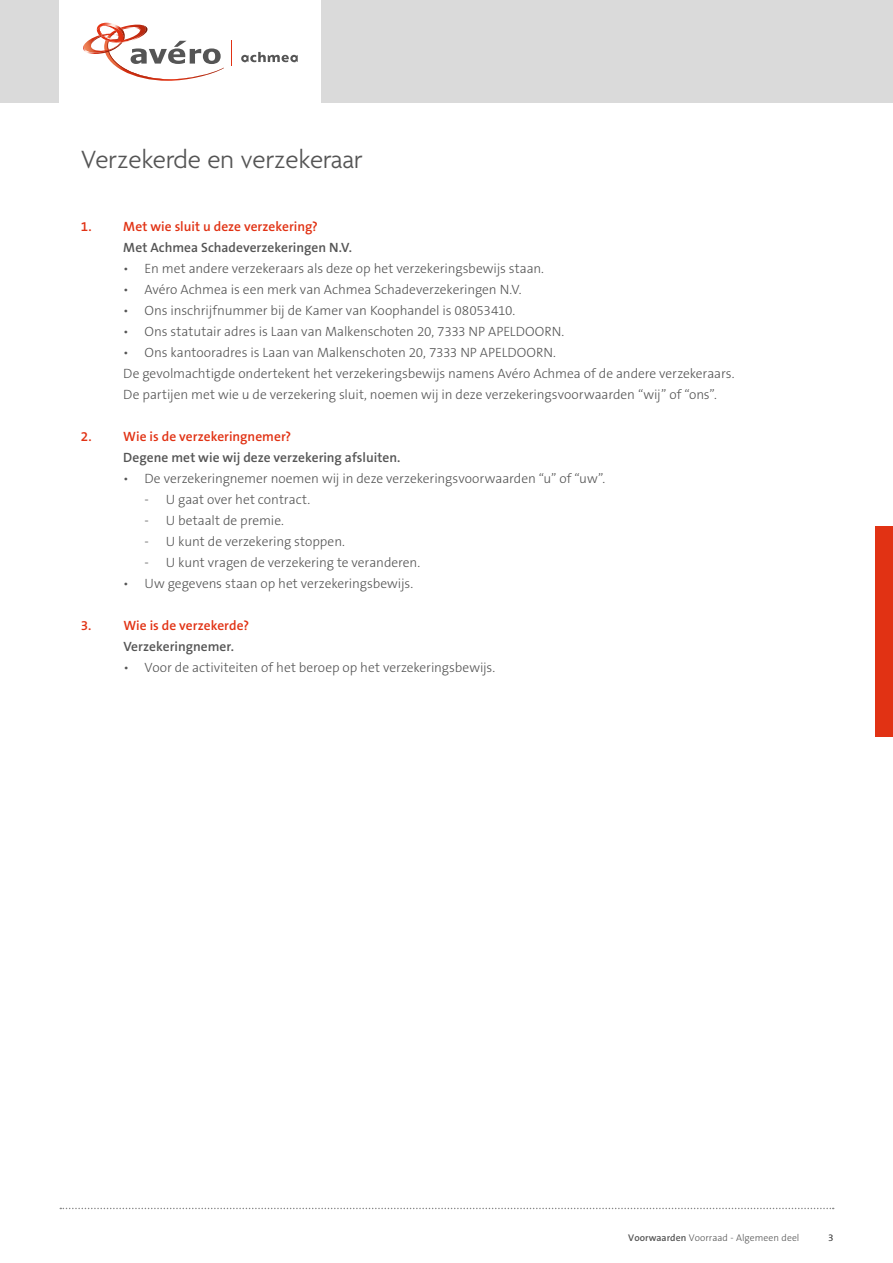
<style>
.page{position:relative;width:893px;height:1263px;background:#fff}
.page>*{position:absolute;margin:0;border:0;box-sizing:border-box;transform-origin:0 0}
.t1{font:300 27px "Agenda";color:#555}
.t2{font:300 13.5px/21px "The Sans B3";letter-spacing:-.005em;color:#555}
.t3{font:600 13.5px "The Sans B6";color:#555}
.t4{font:600 13.5px "The Sans B6";color:#e13214}
.t5{font:300 9.75px "The Sans B3";letter-spacing:.005em;color:#555}
.s1{font-family:"The Sans B6";font-weight:600}
</style>
<div class="page">
<div style="left:0;top:0;width:893px;height:103px;background:#dadada"></div>
<div style="left:60px;top:0;width:261px;height:103px;background:#fff"></div>
<svg style="left:241px;top:52px;width:57px;height:10px"></svg>
<svg style="left:83px;top:22px;width:141px;height:59px"></svg>
<svg style="left:231px;top:41px;width:1px;height:25px"></svg>
<svg style="left:60px;top:1208px;width:774px;height:1px"></svg>
<div style="left:876px;top:526px;width:17px;height:211px;background:#e13214"></div>
<h1 class="t1" style="left:81px;top:145px;width:283px">Verzekerde en verzekeraar</h1>
<p class="t4" style="left:81px;top:219px;width:239px">1. Met wie sluit u deze verzekering?</p>
<p class="t3" style="left:123px;top:240px;width:230px">Met Achmea Schadeverzekeringen N.V.</p>
<p class="t2" style="left:123px;top:259px;width:422px">• En met andere verzekeraars als deze op het verzekeringsbewijs staan.</p>
<p class="t2" style="left:123px;top:280px;width:400px">• Avéro Achmea is een merk van Achmea Schadeverzekeringen N.V.</p>
<p class="t2" style="left:123px;top:301px;width:393px">• Ons inschrijfnummer bij de Kamer van Koophandel is 08053410.</p>
<p class="t2" style="left:123px;top:322px;width:442px">• Ons statutair adres is Laan van Malkenschoten 20, 7333 NP APELDOORN.</p>
<p class="t2" style="left:123px;top:343px;width:613px">• Ons kantooradres is Laan van Malkenschoten 20, 7333 NP APELDOORN.<br>De gevolmachtigde ondertekent het verzekeringsbewijs namens Avéro Achmea of de andere verzekeraars.<br>De partijen met wie u de verzekering sluit, noemen wij in deze verzekeringsvoorwaarden “wij” of “ons”.</p>
<p class="t4" style="left:81px;top:429px;width:212px">2. Wie is de verzekeringnemer?</p>
<p class="t3" style="left:123px;top:450px;width:279px">Degene met wie wij deze verzekering afsluiten.</p>
<p class="t2" style="left:123px;top:469px;width:484px">• De verzekeringnemer noemen wij in deze verzekeringsvoorwaarden “u” of “uw”.</p>
<p class="t2" style="left:145px;top:490px;width:167px">- U gaat over het contract.</p>
<p class="t2" style="left:145px;top:511px;width:141px">- U betaalt de premie.</p>
<p class="t2" style="left:145px;top:532px;width:202px">- U kunt de verzekering stoppen.</p>
<p class="t2" style="left:145px;top:553px;width:277px">- U kunt vragen de verzekering te veranderen.</p>
<p class="t2" style="left:123px;top:574px;width:291px">• Uw gegevens staan op het verzekeringsbewijs.</p>
<p class="t4" style="left:81px;top:618px;width:170px">3. Wie is de verzekerde?</p>
<p class="t3" style="left:123px;top:639px;width:112px">Verzekeringnemer.</p>
<p class="t2" style="left:123px;top:658px;width:373px">• Voor de activiteiten of het beroep op het verzekeringsbewijs.</p>
<p class="t5" style="left:628px;top:1233px;width:173px"><span class="s1">Voorwaarden</span> Voorraad - Algemeen deel</p>
<p class="t5" style="left:828px;top:1233px;width:7px">3</p>
</div>
